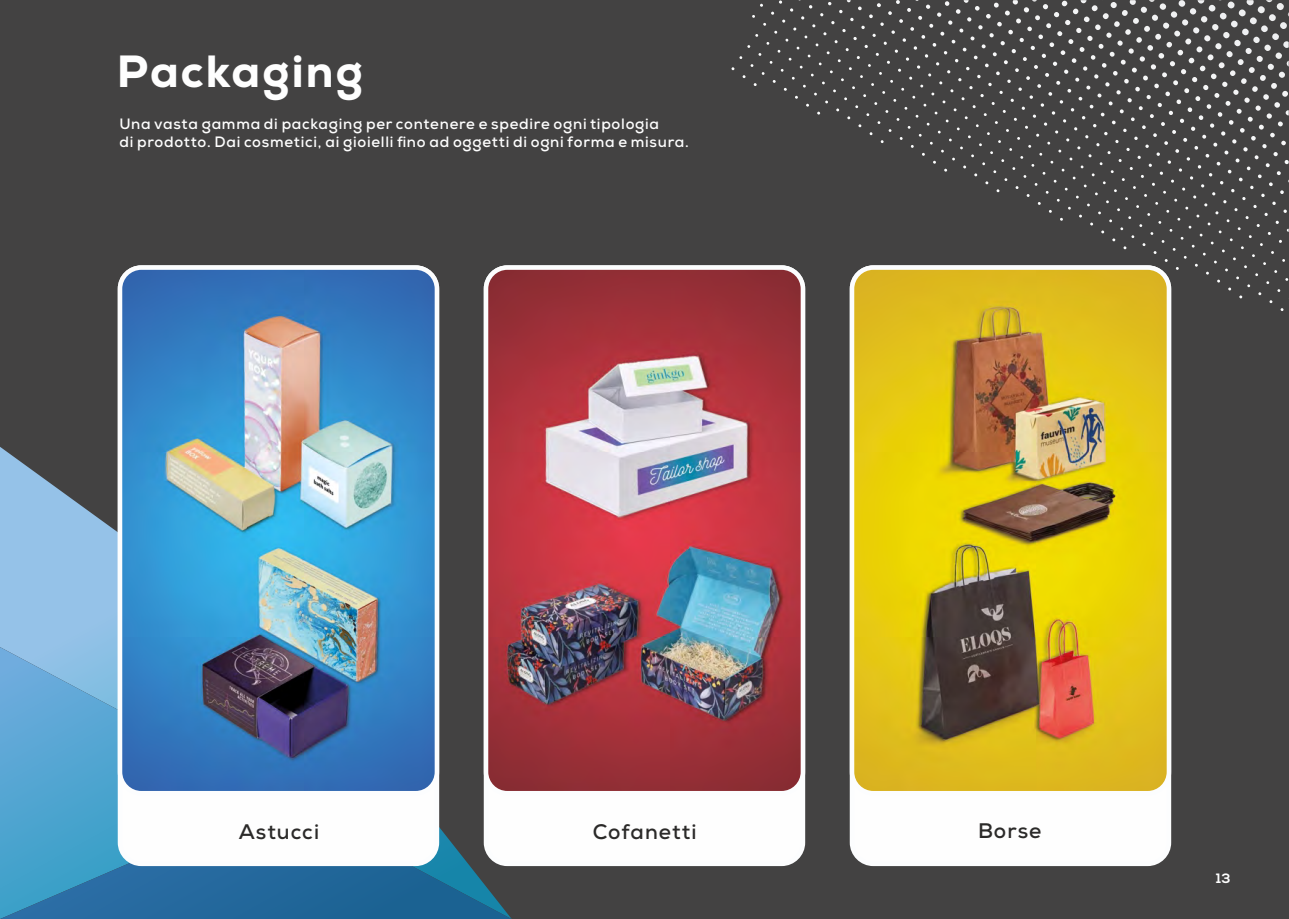
<style>
.page{position:relative;width:1289px;height:919px;background:#fff}
.page>*{position:absolute;margin:0;border:0;box-sizing:border-box;transform-origin:0 0}
.t1{font:800 45px "Nexa";letter-spacing:.045em;color:#fefefe}
.t2{font:700 21px "Nexa";letter-spacing:.05em;color:#2b2a29}
.t3{font:700 15px/18px "Nexa";letter-spacing:.05em;color:#fefefe}
.t4{font:700 13.5px "Nexa";color:#fefefe}
</style>
<div class="page">
<div style="left:0;top:0;width:1288px;height:918px;background:#434242"></div>
<svg style="left:922px;top:148px;width:366px;height:163px"></svg>
<svg style="left:731px;top:0;width:557px;height:145px"></svg>
<img style="left:1207px;top:272px;width:81px;height:39px">
<img style="left:910px;top:139px;width:375px;height:9px">
<img style="left:742px;top:69px;width:542px;height:9px">
<img style="left:771px;top:6px;width:517px;height:11px">
<svg style="left:0;top:446px;width:118px;height:201px"></svg>
<svg style="left:0;top:647px;width:118px;height:150px;background:#65acd8"></svg>
<svg style="left:0;top:797px;width:512px;height:121px;background:#2f77a1"></svg>
<div style="left:118px;top:265px;width:321px;height:601px;background:#fefefe;border:4px solid #fcfdfe;border-radius:21px"></div>
<div style="left:484px;top:265px;width:321px;height:601px;background:#fefefe;border:4px solid #fcfdfe;border-radius:21px"></div>
<div style="left:849px;top:265px;width:322px;height:601px;background:#fefefe;border:4px solid #fcfdfe;border-radius:21px"></div>
<img style="left:852px;top:267px;width:316px;height:526px;border-radius:21px">
<div style="left:849px;top:265px;width:322px;height:530px;border:4px solid #fcfdfe;border-radius:21px"></div>
<img style="left:486px;top:267px;width:317px;height:526px;border-radius:21px">
<div style="left:484px;top:265px;width:321px;height:530px;border:4px solid #fcfdfe;border-radius:21px"></div>
<img style="left:120px;top:267px;width:317px;height:526px;border-radius:21px">
<div style="left:118px;top:265px;width:321px;height:530px;border:4px solid #fcfdfe;border-radius:21px"></div>
<h1 class="t1" style="left:117px;top:55px;width:248px">Packaging</h1>
<p class="t3" style="left:119px;top:117px;width:571px">Una vasta gamma di packaging per contenere e spedire ogni tipologia<br>di prodotto. Dai cosmetici, ai gioielli fino ad oggetti di ogni forma e misura.</p>
<h2 class="t2" style="left:239px;top:823px;width:82px">Astucci</h2>
<h2 class="t2" style="left:592px;top:823px;width:105px">Cofanetti</h2>
<h2 class="t2" style="left:978px;top:823px;width:65px">Borse</h2>
<p class="t4" style="left:1216px;top:873px;width:16px">13</p>
</div>
